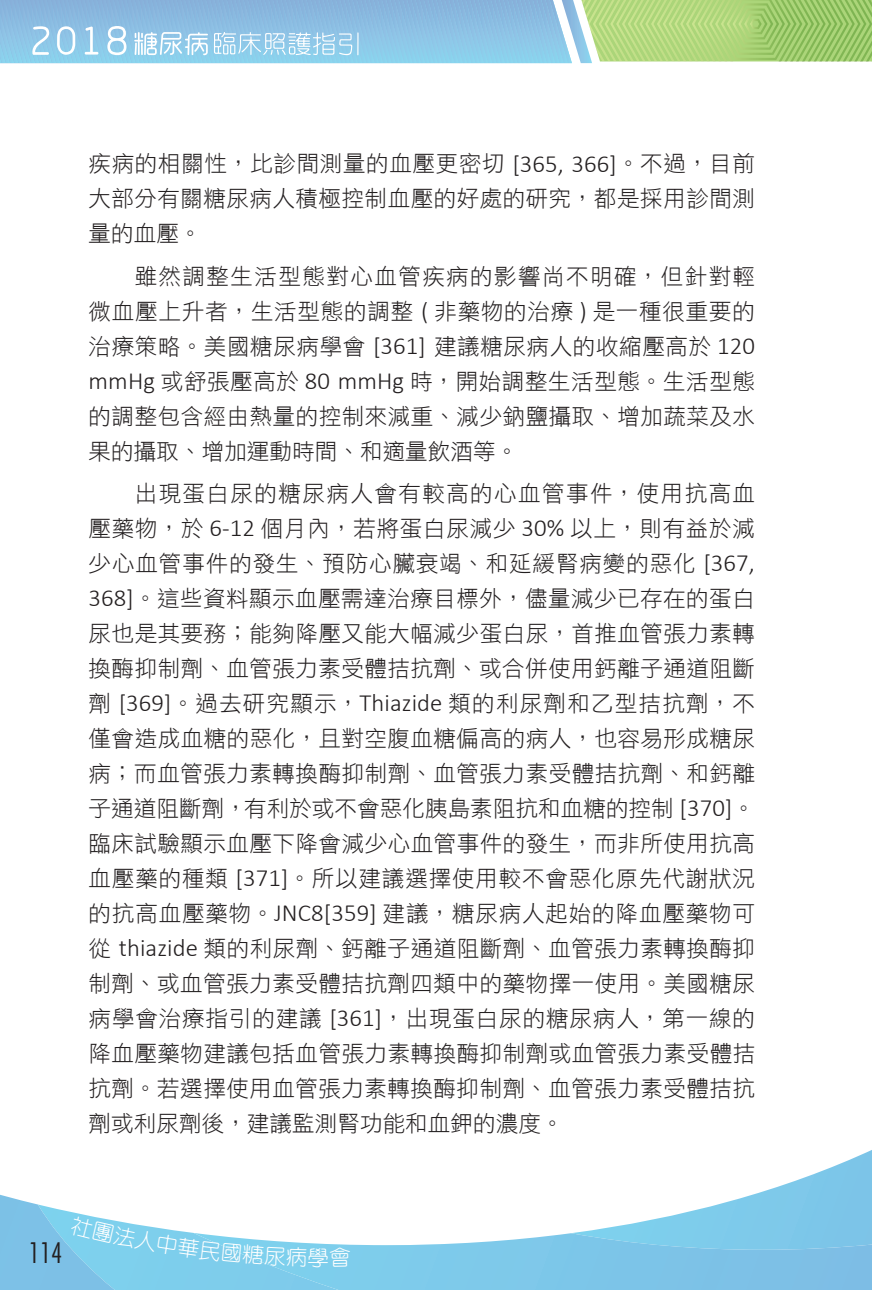
<style>
.page{position:relative;width:872px;height:1290px;background:#fff}
.page>*{position:absolute;margin:0;border:0;box-sizing:border-box;transform-origin:0 0}
.t1{font:300 condensed 27.5px "Futura LT";color:#231f20}
.t2{font:22.5px/35px "DF Hei W3 WIN BF";letter-spacing:.025em;color:#231f20;text-align:justify}
.t3{font:300 21.25px "Han Wang Yen";color:#fff}
.s1{font-family:"Calibri";font-weight:300;font-size:24.75px}
</style>
<div class="page">
<svg style="left:0;top:0;width:872px;height:63px;background:#9ccac3"></svg>
<svg style="left:0;top:1150px;width:872px;height:140px"></svg>
<p class="t2" style="left:89px;top:146px;width:668px">疾病的相關性，比診間測量的血壓更密切 <span class="s1">[365, 366]</span>。不過，目前大部分有關糖尿病人積極控制血壓的好處的研究，都是採用診間測量的血壓。</p>
<p class="t2" style="left:89px;top:258px;width:668px;text-indent:46px">雖然調整生活型態對心血管疾病的影響尚不明確，但針對輕微血壓上升者，生活型態的調整 <span class="s1">(</span> 非藥物的治療 <span class="s1">)</span> 是一種很重要的治療策略。美國糖尿病學會 <span class="s1">[361]</span> 建議糖尿病人的收縮壓高於 <span class="s1">120 mmHg</span> 或舒張壓高於 <span class="s1">80 mmHg</span> 時，開始調整生活型態。生活型態的調整包含經由熱量的控制來減重、減少鈉鹽攝取、增加蔬菜及水果的攝取、增加運動時間、和適量飲酒等。</p>
<p class="t2" style="left:89px;top:475px;width:668px;text-indent:46px">出現蛋白尿的糖尿病人會有較高的心血管事件，使用抗高血壓藥物，於 <span class="s1">6-12</span> 個月內，若將蛋白尿減少 <span class="s1">30%</span> 以上，則有益於減少心血管事件的發生、預防心臟衰竭、和延緩腎病變的惡化 <span class="s1">[367, 368]</span>。這些資料顯示血壓需達治療目標外，儘量減少已存在的蛋白尿也是其要務；能夠降壓又能大幅減少蛋白尿，首推血管張力素轉換酶抑制劑、血管張力素受體拮抗劑、或合併使用鈣離子通道阻斷劑 <span class="s1">[369]</span>。過去研究顯示，<span class="s1">Thiazide</span> 類的利尿劑和乙型拮抗劑，不僅會造成血糖的惡化，且對空腹血糖偏高的病人，也容易形成糖尿病；而血管張力素轉換酶抑制劑、血管張力素受體拮抗劑、和鈣離子通道阻斷劑，有利於或不會惡化胰島素阻抗和血糖的控制 <span class="s1">[370]</span>。臨床試驗顯示血壓下降會減少心血管事件的發生，而非所使用抗高血壓藥的種類 <span class="s1">[371]</span>。所以建議選擇使用較不會惡化原先代謝狀況的抗高血壓藥物。<span class="s1">JNC8[359]</span> 建議，糖尿病人起始的降血壓藥物可從 <span class="s1">thiazide</span> 類的利尿劑、鈣離子通道阻斷劑、血管張力素轉換酶抑制劑、或血管張力素受體拮抗劑四類中的藥物擇一使用。美國糖尿病學會治療指引的建議 <span class="s1">[361]</span>，出現蛋白尿的糖尿病人，第一線的降血壓藥物建議包括血管張力素轉換酶抑制劑或血管張力素受體拮抗劑。若選擇使用血管張力素轉換酶抑制劑、血管張力素受體拮抗劑或利尿劑後，建議監測腎功能和血鉀的濃度。</p>
<p class="t1" style="left:28px;top:1236px;width:36px">114</p>
<p class="t3" style="left:307px;top:1246px;width:23px">學</p>
</div>
